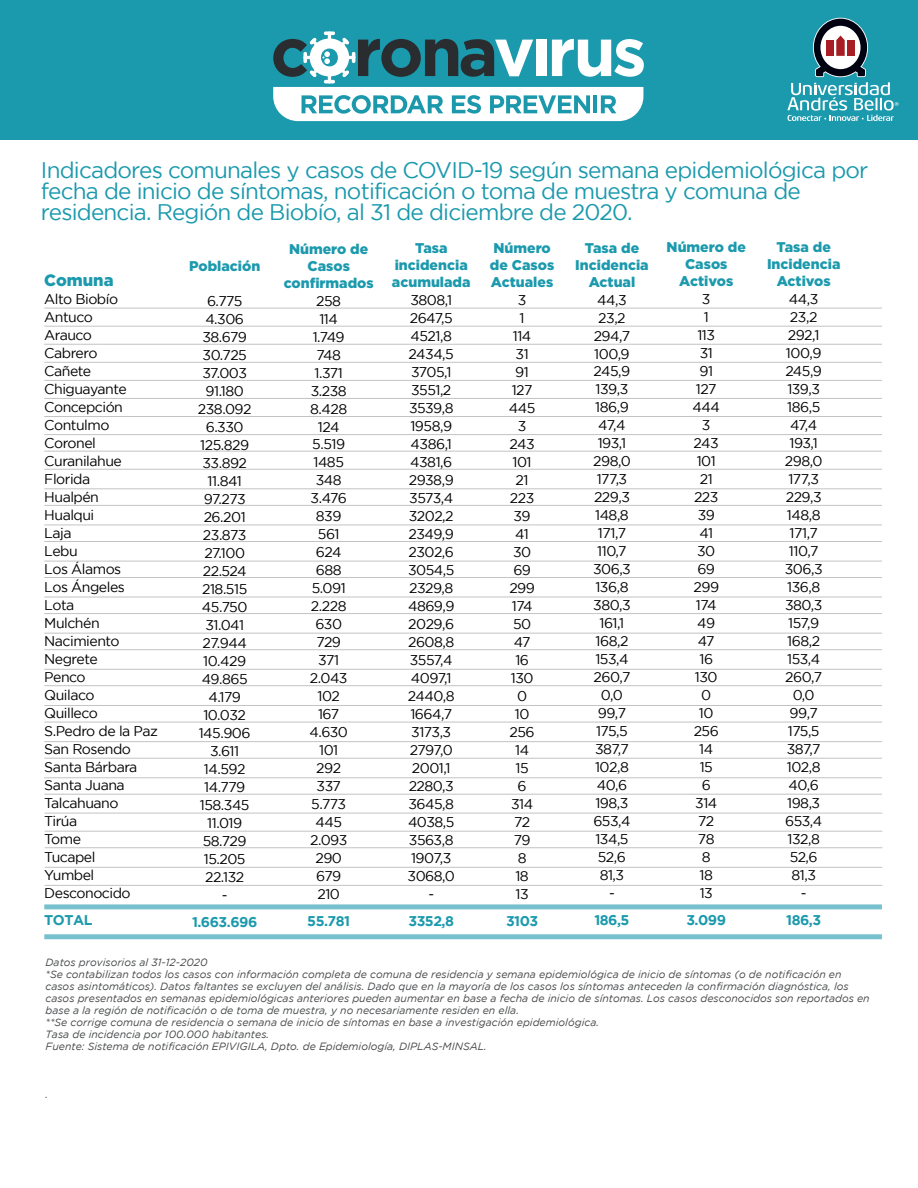
<style>
.page{position:relative;width:918px;height:1188px;background:#fff}
.page>*{position:absolute;margin:0;border:0;box-sizing:border-box;transform-origin:0 0}
.t1{font:22.5px/21px "Gotham";letter-spacing:-.035em;color:#1b99ad}
.t2{font:900 16.5px "Gotham";color:#1b99ad}
.t3{font:14.1px/18px "Gotham";letter-spacing:-.035em;color:#000001;text-align:center}
.t4{font:900 14.1px/17px "Gotham";color:#1b99ad;text-align:center}
.t5{font:700 14.1px "Gotham";letter-spacing:-.035em;color:#1b99ad}
.t6{font:italic 10.5px/12px "Gotham";color:#454749}
</style>
<div class="page">
<div style="left:0;top:0;width:918px;height:139px;background:#1b99ad"></div>
<svg style="left:787px;top:18px;width:111px;height:103px"></svg>
<hr style="left:44px;top:308px;width:838px;height:1px;background:#c2c3c3">
<hr style="left:44px;top:326px;width:838px;height:1px;background:#c2c3c3">
<hr style="left:44px;top:344px;width:838px;height:1px;background:#c2c3c3">
<hr style="left:44px;top:362px;width:838px;height:1px;background:#c2c3c3">
<hr style="left:44px;top:380px;width:838px;height:1px;background:#c2c3c3">
<hr style="left:44px;top:398px;width:838px;height:1px;background:#c2c3c3">
<hr style="left:44px;top:416px;width:838px;height:1px;background:#c2c3c3">
<hr style="left:44px;top:434px;width:838px;height:1px;background:#c2c3c3">
<hr style="left:44px;top:451px;width:838px;height:1px;background:#c2c3c3">
<hr style="left:44px;top:469px;width:838px;height:1px;background:#c2c3c3">
<hr style="left:44px;top:488px;width:838px;height:1px;background:#c2c3c3">
<hr style="left:44px;top:505px;width:838px;height:1px;background:#c2c3c3">
<hr style="left:44px;top:541px;width:838px;height:1px;background:#c2c3c3">
<hr style="left:44px;top:561px;width:838px;height:1px;background:#c2c3c3">
<hr style="left:44px;top:577px;width:838px;height:1px;background:#c2c3c3">
<div style="left:44px;top:904px;width:838px;height:5px;background:#76c1cd"></div>
<div style="left:44px;top:934px;width:838px;height:5px;background:#76c1cd"></div>
<hr style="left:44px;top:525px;width:838px;height:1px;background:#c2c3c3">
<hr style="left:44px;top:597px;width:838px;height:1px;background:#c2c3c3">
<hr style="left:44px;top:613px;width:838px;height:1px;background:#c2c3c3">
<hr style="left:44px;top:649px;width:838px;height:1px;background:#c2c3c3">
<hr style="left:44px;top:669px;width:838px;height:1px;background:#c2c3c3">
<hr style="left:44px;top:685px;width:838px;height:1px;background:#c2c3c3">
<hr style="left:44px;top:633px;width:838px;height:1px;background:#c2c3c3">
<hr style="left:44px;top:705px;width:838px;height:1px;background:#c2c3c3">
<hr style="left:44px;top:722px;width:838px;height:1px;background:#c2c3c3">
<hr style="left:44px;top:758px;width:838px;height:1px;background:#c2c3c3">
<hr style="left:44px;top:777px;width:838px;height:1px;background:#c2c3c3">
<hr style="left:44px;top:794px;width:838px;height:1px;background:#c2c3c3">
<hr style="left:44px;top:741px;width:838px;height:1px;background:#c2c3c3">
<hr style="left:45px;top:813px;width:837px;height:1px;background:#c2c3c3">
<hr style="left:45px;top:831px;width:837px;height:1px;background:#c2c3c3">
<hr style="left:45px;top:867px;width:837px;height:1px;background:#c2c3c3">
<hr style="left:45px;top:885px;width:837px;height:1px;background:#c2c3c3">
<hr style="left:45px;top:847px;width:837px;height:1px;background:#c2c3c3">
<svg style="left:273px;top:31px;width:371px;height:90px"></svg>
<h1 class="t1" style="left:41px;top:160px;width:829px">Indicadores comunales y casos de COVID-19 según semana epidemiológica por fecha de inicio de síntomas, notificación o toma de muestra y comuna de residencia. Región de Biobío, al 31 de diciembre de 2020.</h1>
<p class="t4" style="left:667px;top:239px;width:81px">Número de<br>Casos<br>Activos</p>
<p class="t3" style="left:693px;top:290px;width:29px">3<br>1<br>113<br>31<br>91<br>127<br>444<br>3<br>243<br>101<br>21<br>223<br>39<br>41<br>30<br>69<br>299<br>174<br>49<br>47<br>16<br>130<br>0<br>10<br>256<br>14<br>15<br>6<br>314<br>72<br>78<br>8<br>18<br>13</p>
<p class="t5" style="left:686px;top:912px;width:41px">3.099</p>
<p class="t4" style="left:767px;top:238px;width:75px">Tasa de<br>Incidencia<br>Activos</p>
<p class="t3" style="left:785px;top:290px;width:39px">44,3<br>23,2<br>292,1<br>100,9<br>245,9<br>139,3<br>186,5<br>47,4<br>193,1<br>298,0<br>177,3<br>229,3<br>148,8<br>171,7<br>110,7<br>306,3<br>136,8<br>380,3<br>157,9<br>168,2<br>153,4<br>260,7<br>0,0<br>99,7<br>175,5<br>387,7<br>102,8<br>40,6<br>198,3<br>653,4<br>132,8<br>52,6<br>81,3<br>-</p>
<p class="t5" style="left:786px;top:912px;width:36px">186,3</p>
<p class="t4" style="left:490px;top:239px;width:66px;text-align:left">Número de Casos<br>Actuales</p>
<p class="t3" style="left:509px;top:291px;width:28px">3<br>1<br>114<br>31<br>91<br>127<br>445<br>3<br>243<br>101<br>21<br>223<br>39<br>41<br>30<br>69<br>299<br>174<br>50<br>47<br>16<br>130<br>0<br>10<br>256<br>14<br>15<br>6<br>314<br>72<br>79<br>8<br>18<br>13</p>
<p class="t5" style="left:506px;top:912px;width:34px">3103</p>
<p class="t4" style="left:575px;top:239px;width:75px">Tasa de<br>Incidencia<br>Actual</p>
<p class="t3" style="left:593px;top:290px;width:39px">44,3<br>23,2<br>294,7<br>100,9<br>245,9<br>139,3<br>186,9<br>47,4<br>193,1<br>298,0<br>177,3<br>229,3<br>148,8<br>171,7<br>110,7<br>306,3<br>136,8<br>380,3<br>161,1<br>168,2<br>153,4<br>260,7<br>0,0<br>99,7<br>175,5<br>387,7<br>102,8<br>40,6<br>198,3<br>653,4<br>134,5<br>52,6<br>81,3<br>-</p>
<p class="t5" style="left:594px;top:912px;width:37px">186,5</p>
<p class="t4" style="left:284px;top:240px;width:92px">Número de<br>Casos confirmados</p>
<p class="t3" style="left:309px;top:291px;width:40px">258<br>114<br>1.749<br>748<br>1.371<br>3.238<br>8.428<br>124<br>5.519<br>1485<br>348<br>3.476<br>839<br>561<br>624<br>688<br>5.091<br>2.228<br>630<br>729<br>371<br>2.043<br>102<br>167<br>4.630<br>101<br>292<br>337<br>5.773<br>445<br>2.093<br>290<br>679<br>210</p>
<p class="t5" style="left:307px;top:913px;width:44px">55.781</p>
<p class="t4" style="left:392px;top:239px;width:80px">Tasa incidencia acumulada</p>
<p class="t3" style="left:408px;top:291px;width:49px">3808,1<br>2647,5<br>4521,8<br>2434,5<br>3705,1<br>3551,2<br>3539,8<br>1958,9<br>4386,1<br>4381,6<br>2938,9<br>3573,4<br>3202,2<br>2349,9<br>2302,6<br>3054,5<br>2329,8<br>4869,9<br>2029,6<br>2608,8<br>3557,4<br>4097,1<br>2440,8<br>1664,7<br>3173,3<br>2797,0<br>2001,1<br>2280,3<br>3645,8<br>4038,5<br>3563,8<br>1907,3<br>3068,0 -</p>
<p class="t5" style="left:408px;top:913px;width:47px">3352,8</p>
<p class="t4" style="left:189px;top:257px;width:73px">Población</p>
<p class="t3" style="left:198px;top:292px;width:55px">6.775<br>4.306<br>38.679<br>30.725<br>37.003<br>91.180<br>238.092<br>6.330<br>125.829<br>33.892<br>11.841<br>97.273<br>26.201<br>23.873<br>27.100<br>22.524<br>218.515<br>45.750<br>31.041<br>27.944<br>10.429<br>49.865<br>4.179<br>10.032<br>145.906<br>3.611<br>14.592<br>14.779<br>158.345<br>11.019<br>58.729<br>15.205<br>22.132<br>-</p>
<p class="t5" style="left:192px;top:913px;width:67px">1.663.696</p>
<p class="t2" style="left:44px;top:270px;width:71px">Comuna</p>
<p class="t3" style="left:44px;top:290px;width:115px;text-align:left">Alto Biobío<br>Antuco<br>Arauco<br>Cabrero<br>Cañete<br>Chiguayante<br>Concepción<br>Contulmo<br>Coronel<br>Curanilahue<br>Florida<br>Hualpén<br>Hualqui<br>Laja<br>Lebu<br>Los Álamos<br>Los Ángeles<br>Lota<br>Mulchén<br>Nacimiento<br>Negrete<br>Penco<br>Quilaco<br>Quilleco<br>S.Pedro de la Paz<br>San Rosendo<br>Santa Bárbara<br>Santa Juana<br>Talcahuano<br>Tirúa<br>Tome<br>Tucapel<br>Yumbel<br>Desconocido</p>
<p class="t5" style="left:44px;top:911px;width:50px">TOTAL</p>
<p class="t6" style="left:46px;top:957px;width:826px">Datos provisorios al 31-12-2020<br>*Se contabilizan todos los casos con información completa de comuna de residencia y semana epidemiológica de inicio de síntomas (o de notificación en casos asintomáticos). Datos faltantes se excluyen del análisis. Dado que en la mayoría de los casos los síntomas anteceden la confirmación diagnóstica, los casos presentados en semanas epidemiológicas anteriores pueden aumentar en base a fecha de inicio de síntomas. Los casos desconocidos son reportados en base a la región de notificación o de toma de muestra, y no necesariamente residen en ella.<br>**Se corrige comuna de residencia o semana de inicio de síntomas en base a investigación epidemiológica.<br>Tasa de incidencia por 100.000 habitantes.<br>Fuente: Sistema de notificación EPIVIGILA, Dpto. de Epidemiología, DIPLAS-MINSAL.</p>
<p class="t6" style="left:46px;top:1089px;width:4px">.</p>
</div>
